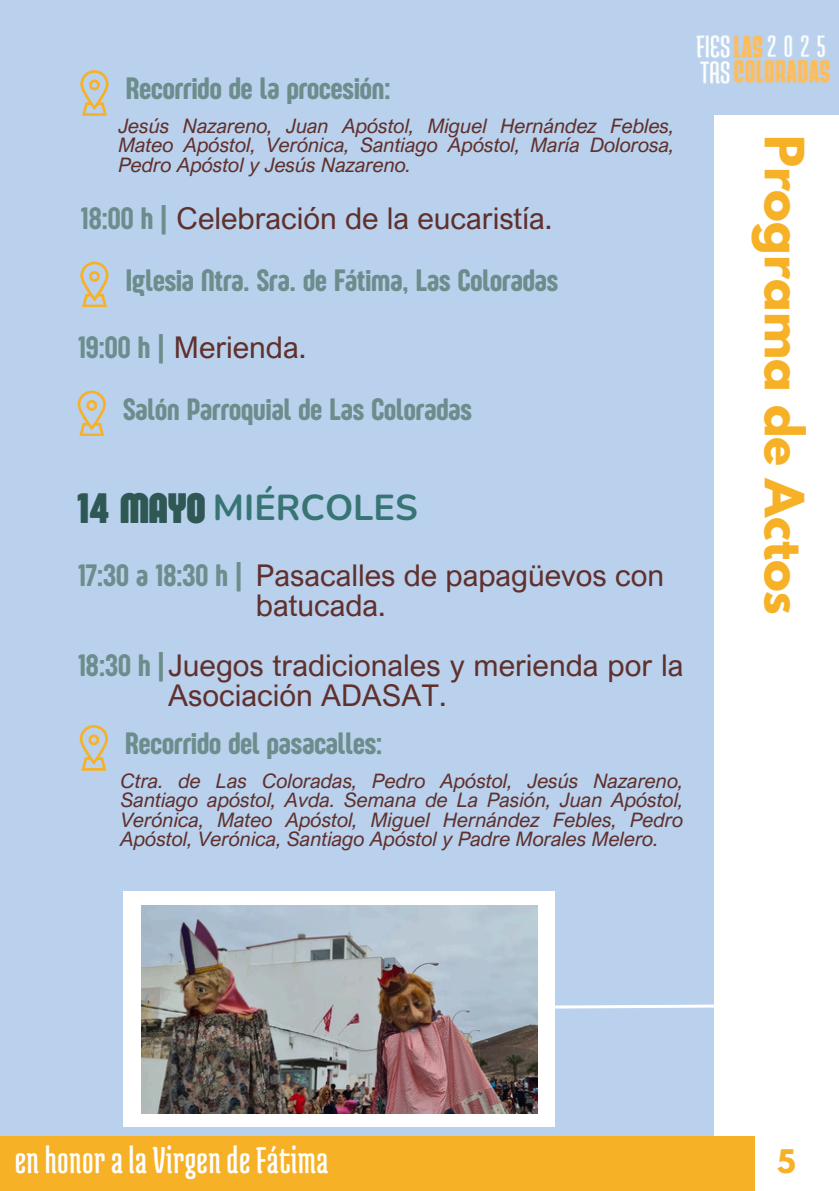
<style>
.page{position:relative;width:839px;height:1191px;background:#fff}
.page>*{position:absolute;margin:0;border:0;box-sizing:border-box;transform-origin:0 0}
.t1{font:700 48px "League Spartan";color:#f7b126}
.t2{font:700 44px "Sugo Pro Display";color:#2f5855}
.t3{font:39.8px "Medula One";letter-spacing:.01em;color:#fff}
.t4{font:700 36px "Nunito";color:#367574}
.t5{font:32px "Sugo Pro Display";color:#6d8c8c}
.t6{font:30px "Arial Nova";color:#60302d}
.t7{font:700 28.8px "League Spartan";color:#f7b126}
.t8{font:italic 20px/19.4px "Arial Nova";color:#60302d;text-align:justify}
.s1{font-family:"Sugo Pro Display";font-size:32px;color:#6d8c8c}
</style>
<div class="page">
<div style="left:0;top:0;width:838px;height:1191px;background:#b9d1ec"></div>
<div style="left:714px;top:115px;width:124px;height:1076px;background:#fff"></div>
<div style="left:0;top:1136px;width:755px;height:55px;background:#f7b126"></div>
<svg style="left:80px;top:70px;width:29px;height:45px"></svg>
<svg style="left:80px;top:725px;width:28px;height:45px"></svg>
<svg style="left:80px;top:262px;width:29px;height:45px"></svg>
<svg style="left:78px;top:391px;width:28px;height:45px"></svg>
<div style="left:123px;top:892px;width:431px;height:235px;background:#fff"></div>
<svg style="left:554px;top:1003px;width:160px;height:7px"></svg>
<img style="left:696px;top:35px;width:134px;height:49px">
<img style="left:141px;top:905px;width:396px;height:209px">
<p class="t5" style="left:126px;top:70px;width:266px">Recorrido de la procesión:</p>
<p class="t8" style="left:119px;top:116px;width:557px">Jesús Nazareno, Juan Apóstol, Miguel Hernández Febles, Mateo Apóstol, Verónica, Santiago Apóstol, María Dolorosa, Pedro Apóstol y Jesús Nazareno.</p>
<h3 class="t6" style="left:81px;top:200px;width:473px"><span class="s1">18:00 h |</span> Celebración de la eucaristía.</h3>
<h1 class="t5" style="left:126px;top:261px;width:434px">Iglesia Ntra. Sra. de Fátima, Las Coloradas</h1>
<h5 class="t6" style="left:78px;top:329px;width:230px"><span class="s1">19:00 h |</span> Merienda.</h5>
<h5 class="t5" style="left:123px;top:390px;width:350px">Salón Parroquial de Las Coloradas</h5>
<h5 class="t2" style="left:77px;top:483px;width:130px">14 MAYO</h5>
<h5 class="t4" style="left:213px;top:484px;width:206px">MIÉRCOLES</h5>
<p class="t6" style="left:78px;top:557px;width:587px"><span class="s1">17:30 a 18:30 h |</span> Pasacalles de papagüevos con</p>
<h5 class="t6" style="left:256px;top:587px;width:131px">batucada.</h5>
<p class="t6" style="left:78px;top:647px;width:607px"><span class="s1">18:30 h |</span> Juegos tradicionales y merienda por la</p>
<h5 class="t6" style="left:168px;top:677px;width:280px">Asociación ADASAT.</h5>
<h5 class="t5" style="left:125px;top:725px;width:258px">Recorrido del pasacalles:</h5>
<h5 class="t8" style="left:121px;top:770px;width:564px">Ctra. de Las Coloradas, Pedro Apóstol, Jesús Nazareno, Santiago apóstol, Avda. Semana de La Pasión, Juan Apóstol, Verónica, Mateo Apóstol, Miguel Hernández Febles, Pedro Apóstol, Verónica, Santiago Apóstol y Padre Morales Melero.</h5>
<h5 class="t1" style="left:808px;top:135px;width:482px;rotate:90deg">Programa de Actos</h5>
<p class="t3" style="left:15px;top:1139px;width:315px">enhonoralaVirgende Fátima</p>
<h2 class="t7" style="left:777px;top:1147px;width:20px">5</h2>
</div>
